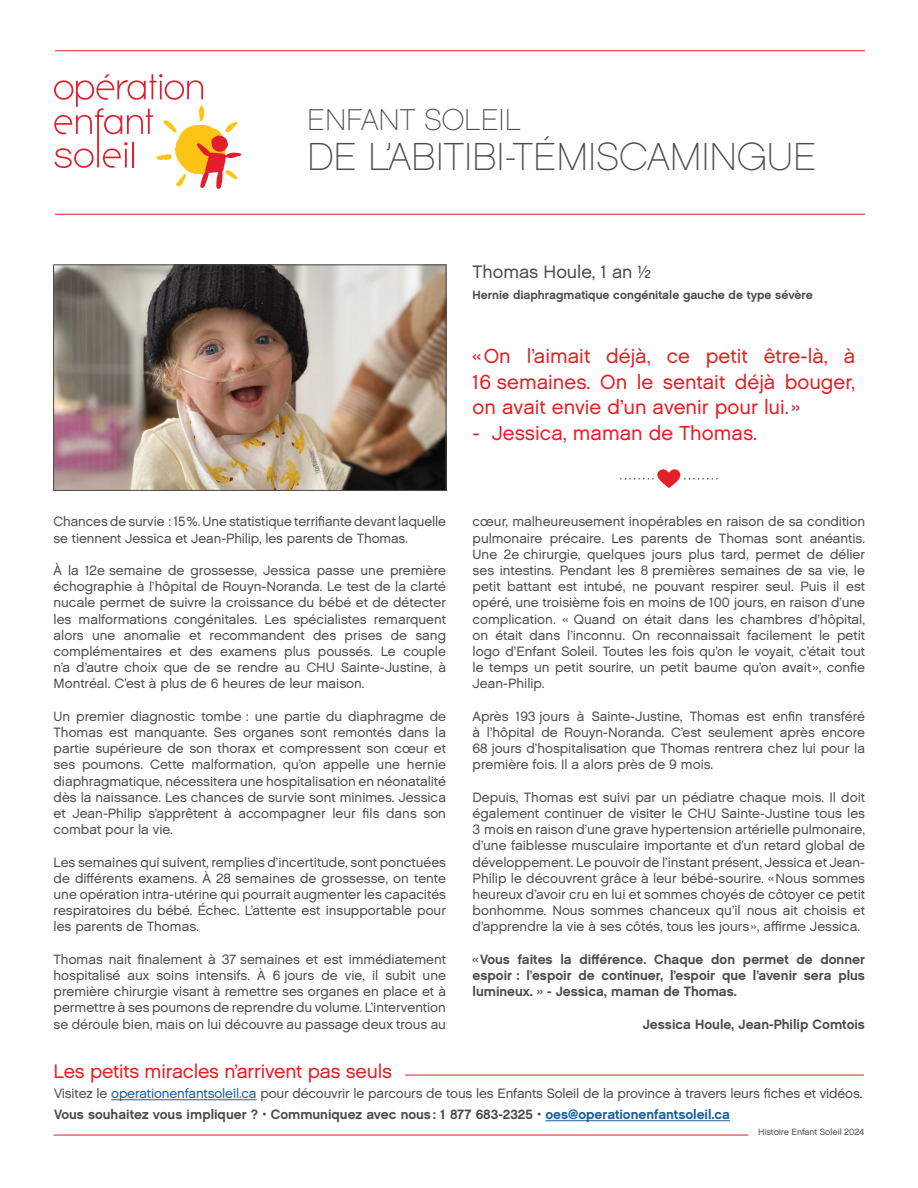
<style>
.page{position:relative;width:918px;height:1188px;background:#fff}
.page>*{position:absolute;margin:0;border:0;box-sizing:border-box;transform-origin:0 0}
.t1{font:39px "Chalet Paris Nineteen Sixty";color:#4b4c4d}
.t2{font:30px "Chalet Paris Nineteen Sixty";color:#4b4c4d}
.t3{font:20.25px/25.5px "Chalet London Nineteen Sixty";color:#e41f25;text-align:justify}
.t4{font:19.5px "Chalet London Nineteen Sixty";letter-spacing:-.01em;color:#e41f25}
.t5{font:18px "Chalet London Nineteen Sixty";color:#4b4c4d}
.t6{font:13.5px/16.2px "Chalet London Nineteen Sixty";color:#4b4c4d;text-align:justify}
.t7{font:13.5px/16.2px "Chalet New York Nineteen Sixty";color:#4b4c4d;text-align:justify}
.t8{font:12px "Chalet New York Nineteen Sixty";color:#4b4c4d}
.t9{font:9px "Chalet London Nineteen Sixty";letter-spacing:-.01em;color:#4b4c4d}
.s1{color:#175d9e}
</style>
<div class="page">
<hr style="left:111px;top:1099px;width:146px;height:1px;background:#175d9e">
<hr style="left:546px;top:1120px;width:184px;height:1px;background:#175d9e">
<hr style="left:405px;top:1075px;width:459px;height:1px;background:#e41f25">
<hr style="left:54px;top:1135px;width:694px;height:1px;background:#e41f25">
<hr style="left:55px;top:50px;width:810px;height:1px;background:#e41f25">
<hr style="left:55px;top:214px;width:810px;height:1px;background:#e41f25">
<svg style="left:54px;top:74px;width:187px;height:115px"></svg>
<svg style="left:620px;top:469px;width:98px;height:19px"></svg>
<img style="left:55px;top:267px;width:389px;height:222px">
<div style="left:53px;top:265px;width:393px;height:226px;border:1px solid #4b4c4d"></div>
<h2 class="t2" style="left:307px;top:102px;width:216px">ENFANT SOLEIL</h2>
<h1 class="t1" style="left:307px;top:134px;width:511px">DE L’ABITIBI-TÉMISCAMINGUE</h1>
<h3 class="t5" style="left:473px;top:261px;width:180px">Thomas Houle, 1 an ½</h3>
<p class="t8" style="left:473px;top:287px;width:342px">Hernie diaphragmatique congénitale gauche de type sévère</p>
<h3 class="t3" style="left:473px;top:343px;width:384px">«On l’aimait déjà, ce petit être-là, à 16 semaines. On le sentait déjà bouger, on avait envie d’un avenir pour lui. »</h3>
<h3 class="t3" style="left:473px;top:420px;width:286px">- Jessica, maman de Thomas.</h3>
<p class="t6" style="left:54px;top:513px;width:394px">Chances de survie : 15%. Une statistique terrifiante devant laquelle se tiennent Jessica et Jean-Philip, les parents de Thomas.</p>
<p class="t6" style="left:54px;top:562px;width:394px">À la 12e semaine de grossesse, Jessica passe une première échographie à l’hôpital de Rouyn-Noranda. Le test de la clarté nucale permet de suivre la croissance du bébé et de détecter les malformations congénitales. Les spécialistes remarquent alors une anomalie et recommandent des prises de sang complémentaires et des examens plus poussés. Le couple n’a d’autre choix que de se rendre au CHU Sainte-Justine, à Montréal. C’est à plus de 6 heures de leur maison.</p>
<p class="t6" style="left:54px;top:708px;width:394px">Un premier diagnostic tombe : une partie du diaphragme de Thomas est manquante. Ses organes sont remontés dans la partie supérieure de son thorax et compressent son cœur et ses poumons. Cette malformation, qu’on appelle une hernie diaphragmatique, nécessitera une hospitalisation en néonatalité dès la naissance. Les chances de survie sont minimes. Jessica et Jean-Philip s’apprêtent à accompagner leur fils dans son combat pour la vie.</p>
<p class="t6" style="left:54px;top:854px;width:394px">Les semaines qui suivent, remplies d’incertitude, sont ponctuées de différents examens. À 28 semaines de grossesse, on tente une opération intra-utérine qui pourrait augmenter les capacités respiratoires du bébé. Échec. L’attente est insupportable pour les parents de Thomas.</p>
<p class="t6" style="left:54px;top:951px;width:394px">Thomas nait finalement à 37 semaines et est immédiatement hospitalisé aux soins intensifs. À 6 jours de vie, il subit une première chirurgie visant à remettre ses organes en place et à permettre à ses poumons de reprendre du volume. L’intervention se déroule bien, mais on lui découvre au passage deux trous au</p>
<p class="t6" style="left:473px;top:513px;width:394px">cœur, malheureusement inopérables en raison de sa condition pulmonaire précaire. Les parents de Thomas sont anéantis.<br>Une 2e chirurgie, quelques jours plus tard, permet de délier ses intestins. Pendant les 8 premières semaines de sa vie, le petit battant est intubé, ne pouvant respirer seul. Puis il est opéré, une troisième fois en moins de 100 jours, en raison d’une complication. « Quand on était dans les chambres d’hôpital, on était dans l’inconnu. On reconnaissait facilement le petit logo d’Enfant Soleil. Toutes les fois qu’on le voyait, c’était tout le temps un petit sourire, un petit baume qu’on avait », confie Jean-Philip.</p>
<p class="t6" style="left:473px;top:708px;width:394px">Après 193 jours à Sainte-Justine, Thomas est enfin transféré à l’hôpital de Rouyn-Noranda. C’est seulement après encore 68 jours d’hospitalisation que Thomas rentrera chez lui pour la première fois. Il a alors près de 9 mois.</p>
<p class="t6" style="left:473px;top:789px;width:394px">Depuis, Thomas est suivi par un pédiatre chaque mois. Il doit également continuer de visiter le CHU Sainte-Justine tous les 3 mois en raison d’une grave hypertension artérielle pulmonaire, d’une faiblesse musculaire importante et d’un retard global de développement. Le pouvoir de l’instant présent, Jessica et Jean-Philip le découvrent grâce à leur bébé-sourire. «Nous sommes heureux d’avoir cru en lui et sommes choyés de côtoyer ce petit bonhomme. Nous sommes chanceux qu’il nous ait choisis et d’apprendre la vie à ses côtés, tous les jours», affirme Jessica.</p>
<p class="t7" style="left:473px;top:951px;width:394px">«Vous faites la différence. Chaque don permet de donner espoir : l’espoir de continuer, l’espoir que l’avenir sera plus lumineux. » - Jessica, maman de Thomas.</p>
<p class="t7" style="left:643px;top:1016px;width:224px">Jessica Houle, Jean-Philip Comtois</p>
<h3 class="t4" style="left:54px;top:1059px;width:340px">Les petits miracles n’arrivent pas seuls</h3>
<p class="t6" style="left:54px;top:1086px;width:810px">Visitez le <span class="s1">operationenfantsoleil.ca</span> pour découvrir le parcours de tous les Enfants Soleil de la province à travers leurs fiches et vidéos.</p>
<p class="t7" style="left:54px;top:1106px;width:678px">Vous souhaitez vous impliquer ? • Communiquez avec nous: 1 877 683-2325 • <span class="s1">oes@operationenfantsoleil.ca</span></p>
<p class="t9" style="left:758px;top:1127px;width:107px">Histoire Enfant Soleil 2024</p>
</div>
